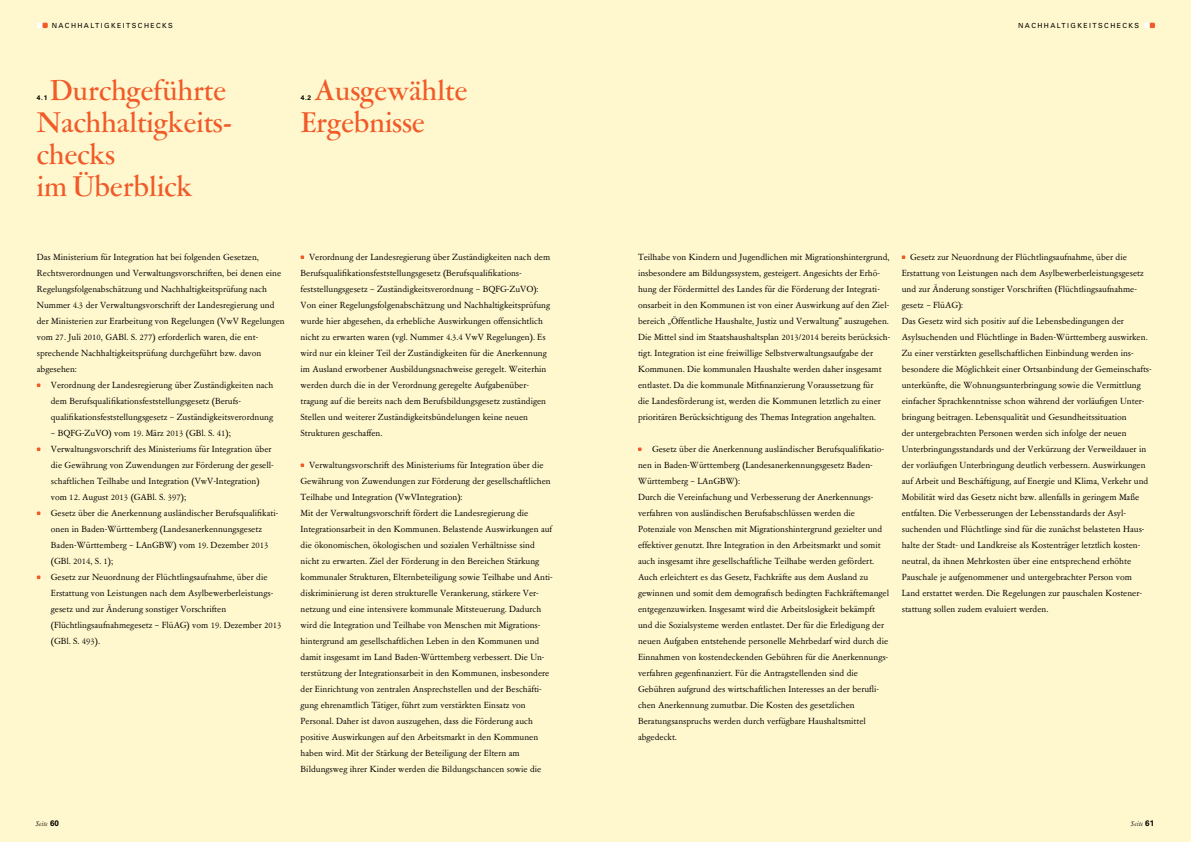
<style>
.page{position:relative;width:1191px;height:842px;background:#fff}
.page>*{position:absolute;margin:0;border:0;box-sizing:border-box;transform-origin:0 0}
.t1{font:500 32px/32px "Garamont Amst SH";letter-spacing:.01em;color:#f15a29}
.t2{font:10px/16px "Garamont Amst SB";color:#000}
.t3{font:italic 8px "Garamont Amst SB";letter-spacing:.03em;color:#000}
.t4{font:7px "Univers";letter-spacing:.2em;color:#000}
.t5{font:700 6.6px "Univers LT";color:#000}
.s1{font-family:"Univers LT";font-weight:700;font-style:normal}
</style>
<div class="page">
<div style="left:595px;top:0;width:596px;height:842px;background:#fff8ce"></div>
<div style="left:0;top:0;width:595px;height:842px;background:#fff8ce"></div>
<svg style="left:1144px;top:23px;width:11px;height:5px"></svg>
<svg style="left:638px;top:447px;width:3px;height:4px"></svg>
<svg style="left:37px;top:23px;width:11px;height:5px"></svg>
<svg style="left:300px;top:255px;width:4px;height:4px"></svg>
<svg style="left:300px;top:463px;width:4px;height:4px"></svg>
<svg style="left:37px;top:383px;width:3px;height:4px"></svg>
<svg style="left:37px;top:447px;width:3px;height:4px"></svg>
<svg style="left:37px;top:511px;width:3px;height:4px"></svg>
<svg style="left:37px;top:575px;width:3px;height:4px"></svg>
<svg style="left:901px;top:255px;width:4px;height:4px"></svg>
<p class="t4" style="left:52px;top:22px;width:123px">NACHHALTIGKEITSCHECKS</p>
<p class="t4" style="left:1018px;top:22px;width:123px">NACHHALTIGKEITSCHECKS</p>
<h1 class="t1" style="left:37px;top:76px;width:196px;text-indent:14px">Durchgeführte<br>Nachhaltigkeits&shy;checks<br>im Überblick</h1>
<p class="t5" style="left:37px;top:94px;width:12px">4.1</p>
<h1 class="t1" style="left:301px;top:76px;width:168px;text-indent:14px">Ausgewählte<br>Ergebnisse</h1>
<p class="t5" style="left:301px;top:94px;width:12px">4.2</p>
<p class="t2" style="left:37px;top:249px;width:249px">Das Ministerium für Integration hat bei folgenden Gesetzen, Rechtsverordnungen und Verwaltungsvorschriften, bei denen eine Regelungsfolgenabschätzung und Nachhaltigkeitsprüfung nach Nummer 4.3 der Verwaltungsvorschrift der Landesregierung und der Ministerien zur Erarbeitung von Regelungen (VwV Regelungen vom 27. Juli 2010, GABl. S. 277) erforderlich waren, die ent&shy;sprechende Nachhaltigkeitsprüfung durchgeführt bzw. davon abgesehen:</p>
<p class="t2" style="left:51px;top:377px;width:224px">Verordnung der Landesregierung über Zuständigkeiten nach dem Berufsqualifikationsfeststellungsgesetz (Berufs&shy;qualifikationsfeststellungsgesetz – Zuständigkeitsverordnung</p>
<p class="t2" style="left:51px;top:425px;width:232px">– BQFG-ZuVO) vom 19. März 2013 (GBl. S. 41); Verwaltungsvorschrift des Ministeriums für Integration über die Gewährung von Zuwendungen zur Förderung der gesell&shy;schaftlichen Teilhabe und Integration (VwV-Integration)<br>vom 12. August 2013 (GABl. S. 397);<br>Gesetz über die Anerkennung ausländischer Berufsqualifikati&shy;onen in Baden-Württemberg (Landesanerkennungsgesetz Baden-Württemberg – LAnGBW) vom 19. Dezember 2013 (GBl. 2014, S. 1);<br>Gesetz zur Neuordnung der Flüchtlingsaufnahme, über die Erstattung von Leistungen nach dem Asylbewerberleistungs&shy;gesetz und zur Änderung sonstiger Vorschriften (Flüchtlingsaufnahmegesetz – FlüAG) vom 19. Dezember 2013 (GBl. S. 493).</p>
<p class="t2" style="left:300px;top:249px;width:251px;text-indent:8px">Verordnung der Landesregierung über Zuständigkeiten nach dem Berufsqualifikationsfeststellungsgesetz (Berufsqualifikations&shy;feststellungsgesetz – Zuständigkeitsverordnung – BQFG-ZuVO):<br>Von einer Regelungsfolgenabschätzung und Nachhaltigkeitsprüfung wurde hier abgesehen, da erhebliche Auswirkungen offensichtlich nicht zu erwarten waren (vgl. Nummer 4.3.4 VwV Regelungen). Es wird nur ein kleiner Teil der Zuständigkeiten für die Anerkennung im Ausland erworbener Ausbildungsnachweise geregelt. Weiterhin werden durch die in der Verordnung geregelte Aufgabenüber&shy;tragung auf die bereits nach dem Berufsbildungsgesetz zuständigen Stellen und weiterer Zuständigkeitsbündelungen keine neuen Strukturen geschaffen.</p>
<p class="t2" style="left:300px;top:457px;width:254px;text-indent:8px">Verwaltungsvorschrift des Ministeriums für Integration über die Gewährung von Zuwendungen zur Förderung der gesellschaftlichen Teilhabe und Integration (VwVIntegration):<br>Mit der Verwaltungsvorschrift fördert die Landesregierung die Integrationsarbeit in den Kommunen. Belastende Auswirkungen auf die ökonomischen, ökologischen und sozialen Verhältnisse sind nicht zu erwarten. Ziel der Förderung in den Bereichen Stärkung kommunaler Strukturen, Elternbeteiligung sowie Teilhabe und Anti&shy;diskriminierung ist deren strukturelle Verankerung, stärkere Ver&shy;netzung und eine intensivere kommunale Mitsteuerung. Dadurch wird die Integration und Teilhabe von Menschen mit Migrations&shy;hintergrund am gesellschaftlichen Leben in den Kommunen und damit insgesamt im Land Baden-Württemberg verbessert. Die Un&shy;terstützung der Integrationsarbeit in den Kommunen, insbesondere der Einrichtung von zentralen Ansprechstellen und der Beschäfti&shy;gung ehrenamtlich Tätiger, führt zum verstärkten Einsatz von Personal. Daher ist davon auszugehen, dass die Förderung auch positive Auswirkungen auf den Arbeitsmarkt in den Kommunen haben wird. Mit der Stärkung der Beteiligung der Eltern am Bildungsweg ihrer Kinder werden die Bildungschancen sowie die</p>
<p class="t2" style="left:638px;top:249px;width:254px">Teilhabe von Kindern und Jugendlichen mit Migrationshintergrund, insbesondere am Bildungssystem, gesteigert. Angesichts der Erhö&shy;hung der Fördermittel des Landes für die Förderung der Integrati&shy;onsarbeit in den Kommunen ist von einer Auswirkung auf den Ziel&shy;bereich „Öffentliche Haushalte, Justiz und Verwaltung“ auszugehen.<br>Die Mittel sind im Staatshaushaltsplan 2013/2014 bereits berücksich&shy;tigt. Integration ist eine freiwillige Selbstverwaltungsaufgabe der Kommunen. Die kommunalen Haushalte werden daher insgesamt entlastet. Da die kommunale Mitfinanzierung Voraussetzung für<br>die Landesförderung ist, werden die Kommunen letztlich zu einer prioritären Berücksichtigung des Themas Integration angehalten.</p>
<p class="t2" style="left:638px;top:441px;width:253px;text-indent:14px">Gesetz über die Anerkennung ausländischer Berufsqualifikatio&shy;nen in Baden-Württemberg (Landesanerkennungsgesetz Baden-Württemberg – LAnGBW):<br>Durch die Vereinfachung und Verbesserung der Anerkennungs&shy;verfahren von ausländischen Berufsabschlüssen werden die Potenziale von Menschen mit Migrationshintergrund gezielter und effektiver genutzt. Ihre Integration in den Arbeitsmarkt und somit auch insgesamt ihre gesellschaftliche Teilhabe werden gefördert.<br>Auch erleichtert es das Gesetz, Fachkräfte aus dem Ausland zu gewinnen und somit dem demografisch bedingten Fachkräftemangel entgegenzuwirken. Insgesamt wird die Arbeitslosigkeit bekämpft und die Sozialsysteme werden entlastet. Der für die Erledigung der neuen Aufgaben entstehende personelle Mehrbedarf wird durch die Einnahmen von kostendeckenden Gebühren für die Anerkennungs&shy;verfahren gegenfinanziert. Für die Antragstellenden sind die Gebühren aufgrund des wirtschaftlichen Interesses an der berufli&shy;chen Anerkennung zumutbar. Die Kosten des gesetzlichen Beratungsanspruchs werden durch verfügbare Haushaltsmittel abgedeckt.</p>
<p class="t2" style="left:901px;top:249px;width:251px;text-indent:8px">Gesetz zur Neuordnung der Flüchtlingsaufnahme, über die Erstattung von Leistungen nach dem Asylbewerberleistungsgesetz und zur Änderung sonstiger Vorschriften (Flüchtlingsaufnahme&shy;gesetz – FlüAG):<br>Das Gesetz wird sich positiv auf die Lebensbedingungen der Asylsuchenden und Flüchtlinge in Baden-Württemberg auswirken.<br>Zu einer verstärkten gesellschaftlichen Einbindung werden ins&shy;besondere die Möglichkeit einer Ortsanbindung der Gemeinschafts&shy;unterkünfte, die Wohnungsunterbringung sowie die Vermittlung einfacher Sprachkenntnisse schon während der vorläufigen Unter&shy;bringung beitragen. Lebensqualität und Gesundheitssituation<br>der untergebrachten Personen werden sich infolge der neuen Unterbringungsstandards und der Verkürzung der Verweildauer in der vorläufigen Unterbringung deutlich verbessern. Auswirkungen auf Arbeit und Beschäftigung, auf Energie und Klima, Verkehr und Mobilität wird das Gesetz nicht bzw. allenfalls in geringem Maße entfalten. Die Verbesserungen der Lebensstandards der Asyl&shy;suchenden und Flüchtlinge sind für die zunächst belasteten Haus&shy;halte der Stadt- und Landkreise als Kostenträger letztlich kosten&shy;neutral, da ihnen Mehrkosten über eine entsprechend erhöhte Pauschale je aufgenommener und untergebrachter Person vom Land erstattet werden. Die Regelungen zur pauschalen Kostener&shy;stattung sollen zudem evaluiert werden.</p>
<p class="t3" style="left:36px;top:819px;width:25px">Seite <span class="s1">60</span></p>
<p class="t3" style="left:1131px;top:819px;width:25px">Seite <span class="s1">61</span></p>
</div>
